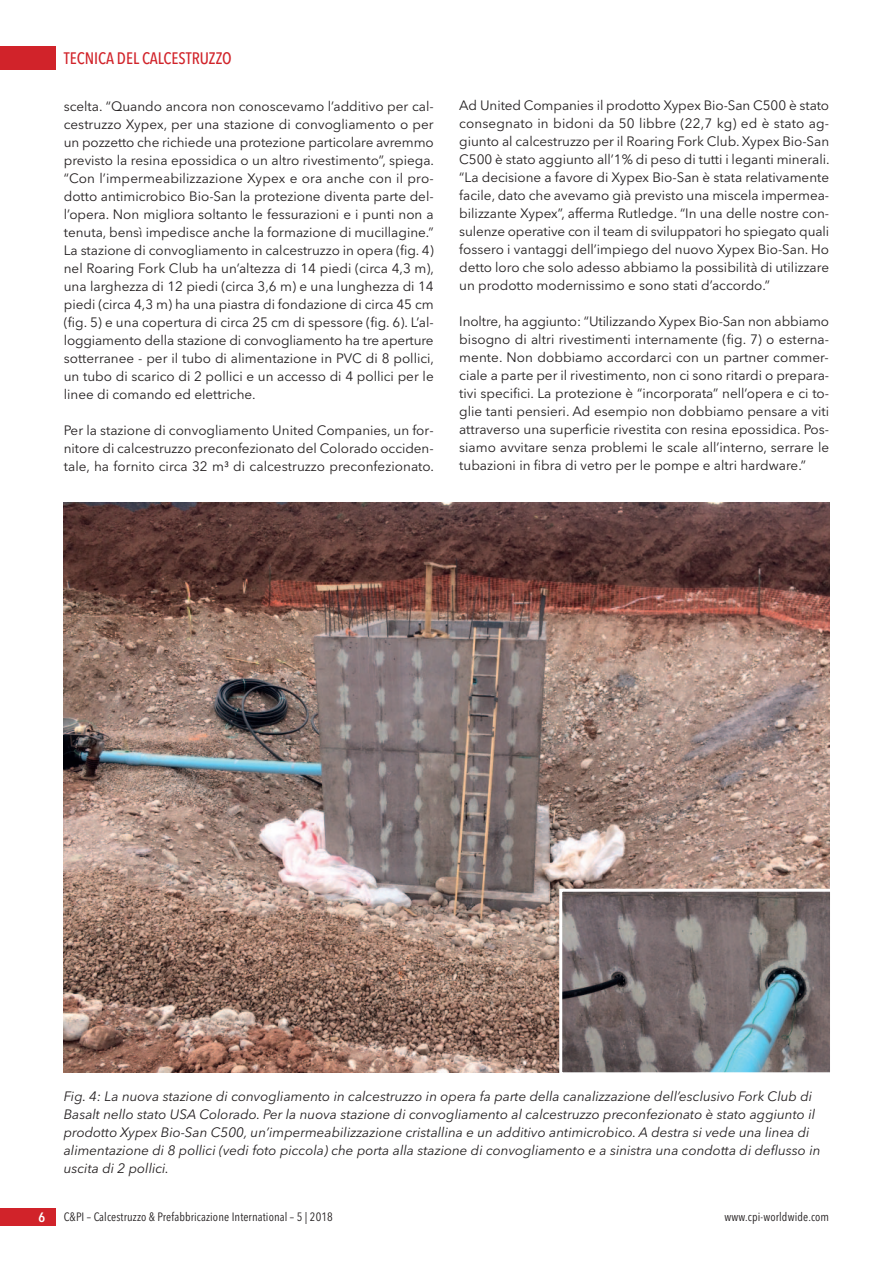
<style>
.page{position:relative;width:893px;height:1263px;background:#fff}
.page>*{position:absolute;margin:0;border:0;box-sizing:border-box;transform-origin:0 0}
.t1{font:500 16.5px "Avenir Next Condensed";color:#d1232a}
.t2{font:13.5px/18px "Avenir Next";color:#231f20;text-align:justify}
.t3{font:italic 13.5px/18px "Avenir Next";color:#231f20}
.t4{font:600 13.5px "Avenir Next Condensed";color:#fff}
.t5{font:12px "Avenir Next Condensed";letter-spacing:.01em;color:#231f20}
</style>
<div class="page">
<div style="left:0;top:47px;width:55px;height:23px;background:#d1232a"></div>
<div style="left:0;top:1208px;width:55px;height:18px;background:#d1232a"></div>
<img style="left:64px;top:503px;width:765px;height:569px">
<img style="left:563px;top:893px;width:266px;height:178px">
<div style="left:559px;top:889px;width:274px;height:186px;border:3px solid #fff"></div>
<p class="t1" style="left:64px;top:48px;width:169px">TECNICA DEL CALCESTRUZZO</p>
<p class="t2" style="left:64px;top:98px;width:372px">scelta. “Quando ancora non conoscevamo l’additivo per cal&shy;cestruzzo Xypex, per una stazione di convogliamento o per un pozzetto che richiede una protezione particolare avremmo previsto la resina epossidica o un altro rivestimento”, spiega. “Con l’impermeabilizzazione Xypex e ora anche con il pro&shy;dotto antimicrobico Bio-San la protezione diventa parte del&shy;l’opera. Non migliora soltanto le fessurazioni e i punti non a tenuta, bensì impedisce anche la formazione di mucillagine.”</p>
<p class="t2" style="left:64px;top:242px;width:372px">La stazione di convogliamento in calcestruzzo in opera (fig. 4) nel Roaring Fork Club ha un’altezza di 14 piedi (circa 4,3 m), una larghezza di 12 piedi (circa 3,6 m) e una lunghezza di 14 piedi (circa 4,3 m) ha una piastra di fondazione di circa 45 cm (fig. 5) e una copertura di circa 25 cm di spessore (fig. 6). L’al&shy;loggiamento della stazione di convogliamento ha tre aperture sotterranee - per il tubo di alimentazione in PVC di 8 pollici, un tubo di scarico di 2 pollici e un accesso di 4 pollici per le linee di comando ed elettriche.</p>
<p class="t2" style="left:64px;top:422px;width:372px">Per la stazione di convogliamento United Companies, un for&shy;nitore di calcestruzzo preconfezionato del Colorado occiden&shy;tale, ha fornito circa 32 m³ di calcestruzzo preconfezionato.</p>
<p class="t2" style="left:459px;top:98px;width:372px">Ad United Companies il prodotto Xypex Bio-San C500 è stato consegnato in bidoni da 50 libbre (22,7 kg) ed è stato ag&shy;giunto al calcestruzzo per il Roaring Fork Club. Xypex Bio-San C500 è stato aggiunto all’1% di peso di tutti i leganti minerali.</p>
<p class="t2" style="left:459px;top:170px;width:371px">“La decisione a favore di Xypex Bio-San è stata relativamente facile, dato che avevamo già previsto una miscela impermea&shy;bilizzante Xypex”, afferma Rutledge. “In una delle nostre con&shy;sulenze operative con il team di sviluppatori ho spiegato quali fossero i vantaggi dell’impiego del nuovo Xypex Bio-San. Ho detto loro che solo adesso abbiamo la possibilità di utilizzare un prodotto modernissimo e sono stati d’accordo.”</p>
<p class="t2" style="left:459px;top:314px;width:371px">Inoltre, ha aggiunto: “Utilizzando Xypex Bio-San non abbiamo bisogno di altri rivestimenti internamente (fig. 7) o esterna&shy;mente. Non dobbiamo accordarci con un partner commer&shy;ciale a parte per il rivestimento, non ci sono ritardi o prepara&shy;tivi specifici. La protezione è “incorporata” nell’opera e ci to&shy;glie tanti pensieri. Ad esempio non dobbiamo pensare a viti attraverso una superficie rivestita con resina epossidica. Pos&shy;siamo avvitare senza problemi le scale all’interno, serrare le tubazioni in fibra di vetro per le pompe e altri hardware.”</p>
<p class="t3" style="left:64px;top:1088px;width:758px">Fig. 4: La nuova stazione di convogliamento in calcestruzzo in opera fa parte della canalizzazione dell’esclusivo Fork Club di Basalt nello stato USA Colorado. Per la nuova stazione di convogliamento al calcestruzzo preconfezionato è stato aggiunto il prodotto Xypex Bio-San C500, un’impermeabilizzazione cristallina e un additivo antimicrobico. A destra si vede una linea di alimentazione di 8 pollici (vedi foto piccola) che porta alla stazione di convogliamento e a sinistra una condotta di deflusso in uscita di 2 pollici.</p>
<p class="t4" style="left:39px;top:1209px;width:8px">6</p>
<p class="t5" style="left:64px;top:1209px;width:271px">C&amp;PI – Calcestruzzo &amp; Prefabbricazione International – 5 | 2018</p>
<p class="t5" style="left:725px;top:1209px;width:106px">www.cpi-worldwide.com</p>
</div>
